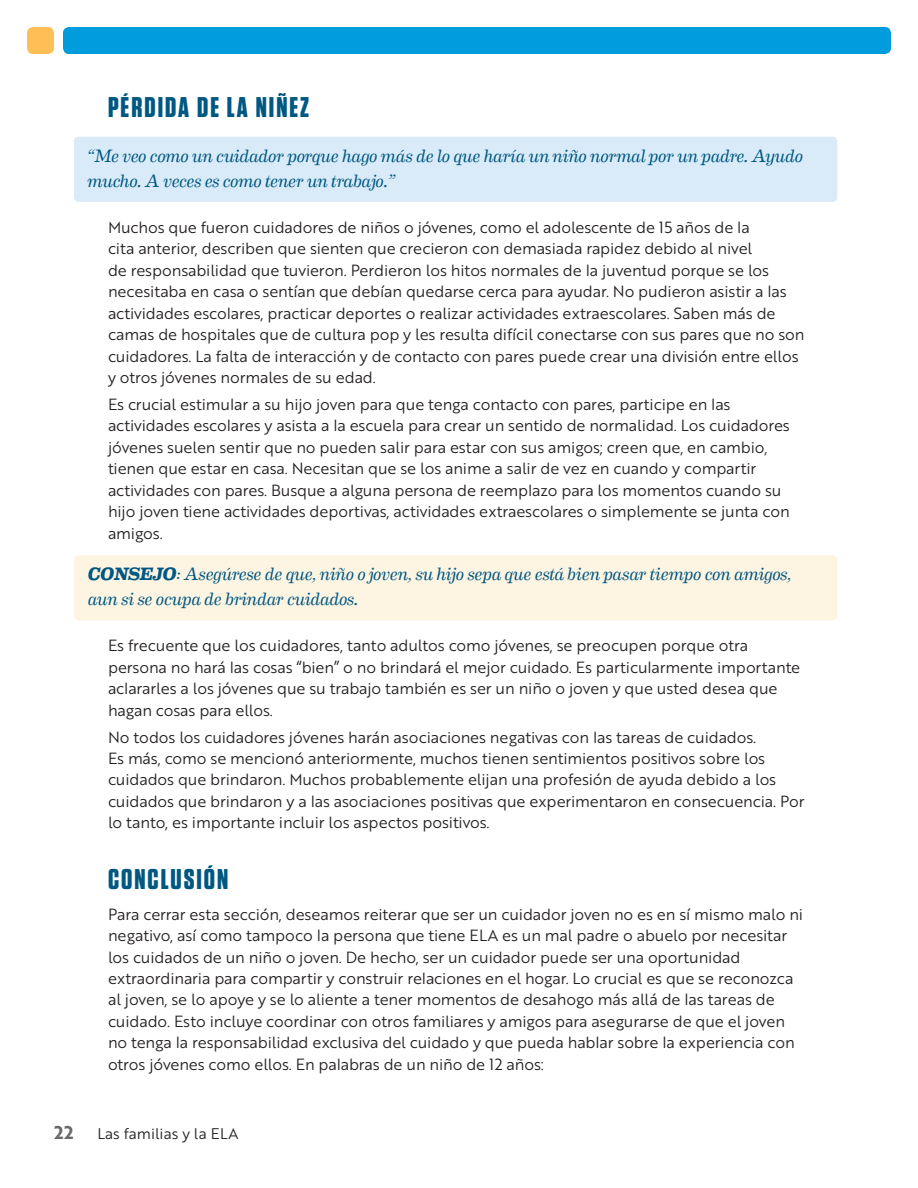
<style>
.page{position:relative;width:918px;height:1188px;background:#fff}
.page>*{position:absolute;margin:0;border:0;box-sizing:border-box;transform-origin:0 0}
.t1{font:700 28.5px "Tungsten";letter-spacing:.07em;color:#005882}
.t2{font:italic 18px/24.8px "Eames Century Modern";letter-spacing:-.015em;color:#005882}
.t3{font:18px "Brother 1816 Bold";color:#69696c}
.t4{font:15.75px/21.5px "Brother 1816 Book";letter-spacing:-.01em;color:#231f20}
.t5{font:15px "Brother 1816 Book";color:#231f20}
.s1{font-weight:700}
</style>
<div class="page">
<div style="left:63px;top:27px;width:828px;height:27px;background:#009cdc;border-radius:6px"></div>
<div style="left:27px;top:27px;width:27px;height:27px;background:#fdbf56;border-radius:6px"></div>
<div style="left:74px;top:137px;width:763px;height:65px;background:#d9ebf8;border-radius:4px"></div>
<div style="left:74px;top:555px;width:763px;height:65px;background:#fef4e2;border-radius:4px"></div>
<h1 class="t1" style="left:108px;top:92px;width:203px">PÉRDIDA DE LA NIÑEZ</h1>
<p class="t2" style="left:88px;top:142px;width:717px">“Me veo como un cuidador porque hago más de lo que haría un niño normal por un padre. Ayudo mucho. A veces es como tener un trabajo.”</p>
<p class="t4" style="left:108px;top:216px;width:698px">Muchos que fueron cuidadores de niños o jóvenes, como el adolescente de 15 años de la<br>cita anterior, describen que sienten que crecieron con demasiada rapidez debido al nivel<br>de responsabilidad que tuvieron. Perdieron los hitos normales de la juventud porque se los necesitaba en casa o sentían que debían quedarse cerca para ayudar. No pudieron asistir a las actividades escolares, practicar deportes o realizar actividades extraescolares. Saben más de camas de hospitales que de cultura pop y les resulta difícil conectarse con sus pares que no son cuidadores. La falta de interacción y de contacto con pares puede crear una división entre ellos y otros jóvenes normales de su edad.</p>
<p class="t4" style="left:108px;top:393px;width:683px">Es crucial estimular a su hijo joven para que tenga contacto con pares, participe en las actividades escolares y asista a la escuela para crear un sentido de normalidad. Los cuidadores jóvenes suelen sentir que no pueden salir para estar con sus amigos; creen que, en cambio, tienen que estar en casa. Necesitan que se los anime a salir de vez en cuando y compartir actividades con pares. Busque a alguna persona de reemplazo para los momentos cuando su hijo joven tiene actividades deportivas, actividades extraescolares o simplemente se junta con amigos.</p>
<p class="t2" style="left:88px;top:561px;width:706px"><span class="s1">CONSEJO</span>: Asegúrese de que, niño o joven, su hijo sepa que está bien pasar tiempo con amigos, aun si se ocupa de brindar cuidados.</p>
<p class="t4" style="left:108px;top:634px;width:694px">Es frecuente que los cuidadores, tanto adultos como jóvenes, se preocupen porque otra persona no hará las cosas “bien” o no brindará el mejor cuidado. Es particularmente importante aclararles a los jóvenes que su trabajo también es ser un niño o joven y que usted desea que hagan cosas para ellos.</p>
<p class="t4" style="left:108px;top:726px;width:698px">No todos los cuidadores jóvenes harán asociaciones negativas con las tareas de cuidados.<br>Es más, como se mencionó anteriormente, muchos tienen sentimientos positivos sobre los cuidados que brindaron. Muchos probablemente elijan una profesión de ayuda debido a los cuidados que brindaron y a las asociaciones positivas que experimentaron en consecuencia. Por lo tanto, es importante incluir los aspectos positivos.</p>
<h1 class="t1" style="left:108px;top:864px;width:122px">CONCLUSIÓN</h1>
<p class="t4" style="left:108px;top:903px;width:697px">Para cerrar esta sección, deseamos reiterar que ser un cuidador joven no es en sí mismo malo ni negativo, así como tampoco la persona que tiene ELA es un mal padre o abuelo por necesitar los cuidados de un niño o joven. De hecho, ser un cuidador puede ser una oportunidad extraordinaria para compartir y construir relaciones en el hogar. Lo crucial es que se reconozca al joven, se lo apoye y se lo aliente a tener momentos de desahogo más allá de las tareas de cuidado. Esto incluye coordinar con otros familiares y amigos para asegurarse de que el joven no tenga la responsabilidad exclusiva del cuidado y que pueda hablar sobre la experiencia con otros jóvenes como ellos. En palabras de un niño de 12 años:</p>
<p class="t3" style="left:54px;top:1119px;width:21px">22</p>
<p class="t5" style="left:98px;top:1122px;width:142px">Las familias y la ELA</p>
</div>
